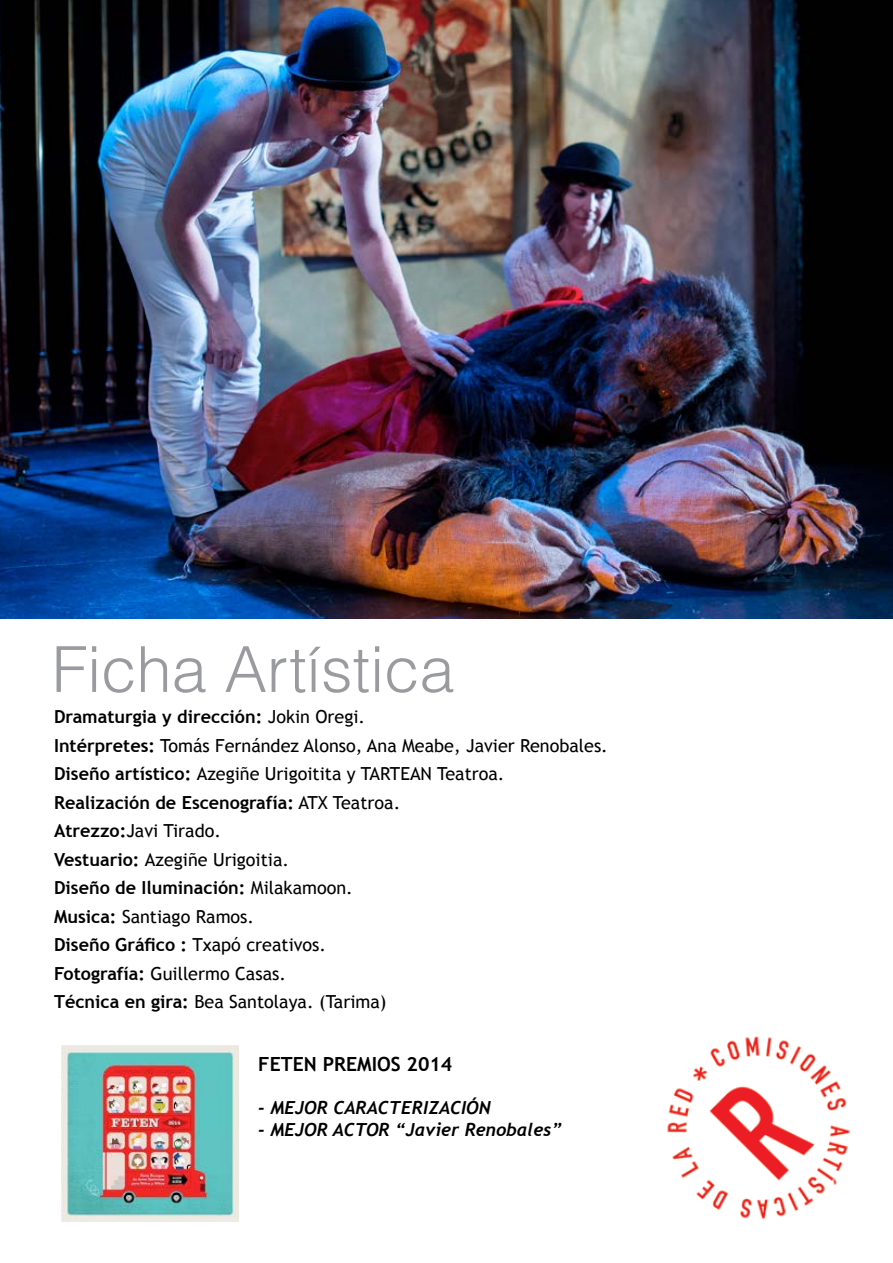
<style>
.page{position:relative;width:893px;height:1263px;background:#fff}
.page>*{position:absolute;margin:0;border:0;box-sizing:border-box;transform-origin:0 0}
.t1{font:300 63.45px "Helvetica";color:#999b9e}
.t2{font:700 19.5px "Trebuchet MS";color:#000}
.t3{font:18px/28.5px "Trebuchet MS";color:#000}
.t4{font:italic 700 18px "Trebuchet";color:#000}
.s1{font-weight:700}
</style>
<div class="page">
<img style="left:0;top:0;width:893px;height:619px">
<img style="left:62px;top:1045px;width:176px;height:177px">
<img style="left:667px;top:1036px;width:183px;height:183px">
<h1 class="t1" style="left:52px;top:618px;width:404px">Ficha Artística</h1>
<p class="t3" style="left:54px;top:703px;width:555px"><span class="s1">Dramaturgia y dirección:</span> Jokin Oregi.<br><span class="s1">Intérpretes:</span> Tomás Fernández Alonso, Ana Meabe, Javier Renobales.<br><span class="s1">Diseño artístico:</span> Azegiñe Urigoitita y TARTEAN Teatroa.<br><span class="s1">Realización de Escenografía:</span> ATX Teatroa.<br><span class="s1">Atrezzo:</span>Javi Tirado.<br><span class="s1">Vestuario:</span> Azegiñe Urigoitia.<br><span class="s1">Diseño de Iluminación:</span> Milakamoon.<br><span class="s1">Musica:</span> Santiago Ramos.<br><span class="s1">Diseño Gráfico :</span> Txapó creativos.<br><span class="s1">Fotografía:</span> Guillermo Casas.<br><span class="s1">Técnica en gira:</span> Bea Santolaya. (Tarima)</p>
<p class="t2" style="left:258px;top:1052px;width:196px">FETEN PREMIOS 2014</p>
<p class="t4" style="left:258px;top:1097px;width:234px">- MEJOR CARACTERIZACIÓN</p>
<p class="t4" style="left:258px;top:1118px;width:305px">- MEJOR ACTOR “Javier Renobales”</p>
</div>
